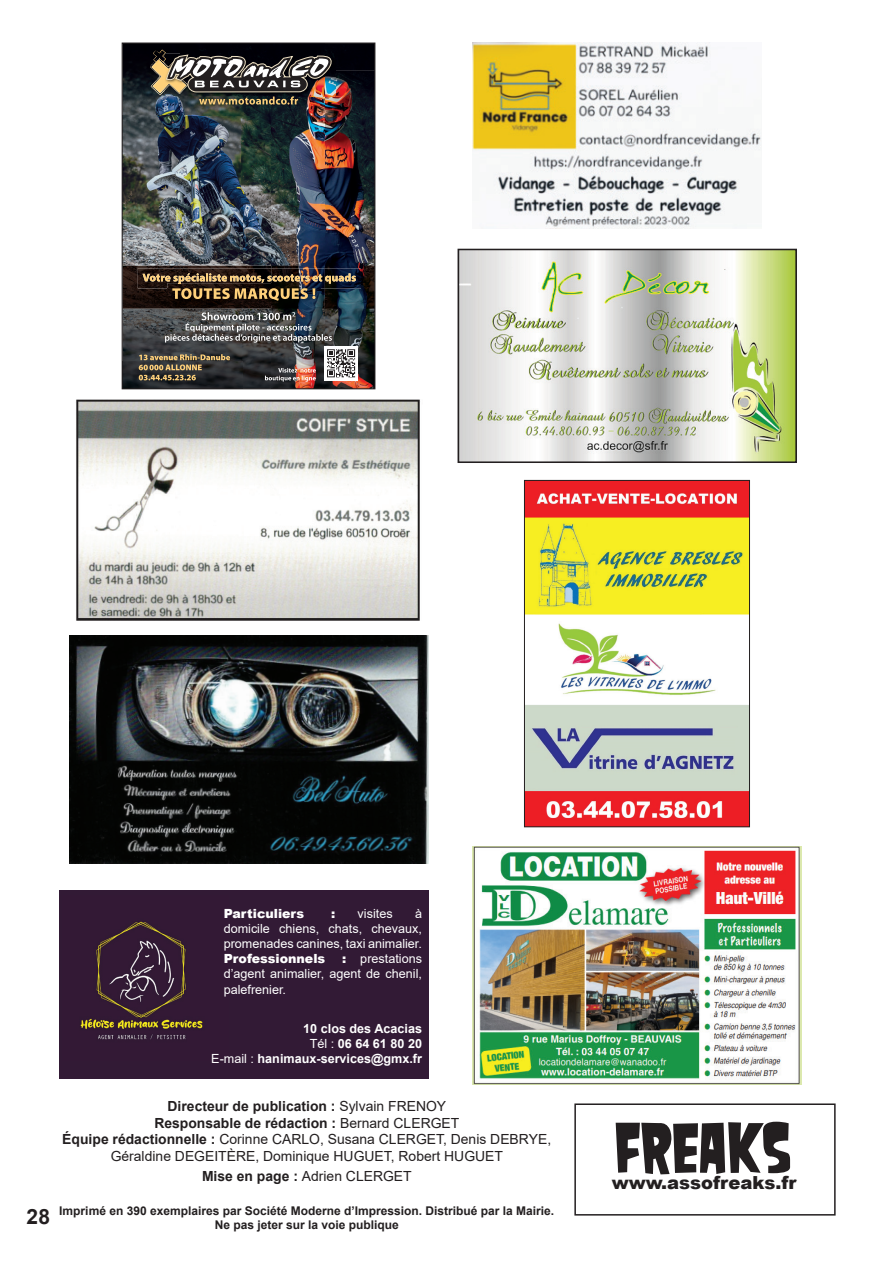
<style>
.page{position:relative;width:893px;height:1263px;background:#fff}
.page>*{position:absolute;margin:0;border:0;box-sizing:border-box;transform-origin:0 0}
.t1{font:63.75px "Samdan";color:#231f20;scale:1.18 1}
.t2{font:700 21px "Arial";color:#231f20}
.t3{font:900 18px "Arial";color:#231f20}
.t4{font:13.95px/16.6px "Arial";color:#231f20;text-align:center}
.t5{font:12.6px/15.1px "Arial";color:#fff;text-align:justify}
.t6{font:700 12.6px/15.1px "Arial";color:#fff;text-align:right}
.t7{font:900 12.6px "Arial";color:#fff}
.t8{font:700 12px/14.4px "Arial";color:#231f20;text-align:center}
.s1{font-weight:900}
.s2{font-weight:400}
.s3{font-weight:700}
</style>
<div class="page">
<div style="left:59px;top:890px;width:370px;height:189px;background:#321a35"></div>
<img style="left:80px;top:921px;width:123px;height:119px">
<div style="left:574px;top:1103px;width:262px;height:112px;border:2px solid #231f20"></div>
<img style="left:76px;top:399px;width:344px;height:222px">
<img style="left:461px;top:252px;width:333px;height:208px">
<div style="left:458px;top:249px;width:339px;height:214px;border:2px solid #231f20"></div>
<img style="left:124px;top:115px;width:249px;height:272px">
<img style="left:325px;top:45px;width:48px;height:70px">
<img style="left:124px;top:45px;width:56px;height:70px">
<img style="left:180px;top:45px;width:145px;height:5px">
<img style="left:180px;top:105px;width:145px;height:10px">
<img style="left:124px;top:266px;width:148px;height:43px">
<img style="left:150px;top:50px;width:182px;height:55px">
<img style="left:138px;top:268px;width:223px;height:20px">
<img style="left:139px;top:312px;width:218px;height:70px">
<img style="left:167px;top:301px;width:153px;height:5px">
<img style="left:143px;top:273px;width:213px;height:28px">
<div style="left:122px;top:43px;width:253px;height:346px;border:1px solid #231f20"></div>
<img style="left:526px;top:482px;width:222px;height:343px">
<div style="left:524px;top:480px;width:226px;height:347px;border:1px solid #231f20"></div>
<img style="left:69px;top:635px;width:359px;height:229px">
<img style="left:472px;top:846px;width:330px;height:238px">
<img style="left:472px;top:43px;width:289px;height:186px">
<p class="t5" style="left:224px;top:906px;width:200px;text-indent:191px">à domicile chiens, chats, chevaux, promenades canines, taxi animalier.</p>
<p class="t7" style="left:224px;top:949px;width:103px">Professionnels</p>
<p class="t7" style="left:224px;top:904px;width:82px">Particuliers</p>
<p class="t7" style="left:331px;top:904px;width:6px">:</p>
<p class="t5" style="left:358px;top:906px;width:37px">visites</p>
<p class="t5" style="left:224px;top:951px;width:200px;text-indent:118px"><span class="s1">:</span> prestations d’agent animalier, agent de chenil, palefrenier.</p>
<p class="t6" style="left:211px;top:1021px;width:212px">10 clos des Acacias<br><span class="s2">Tél :</span> 06 64 61 80 20<br><span class="s2">E-mail :</span> hanimaux-services@gmx.fr</p>
<h2 class="t2" style="left:27px;top:1202px;width:25px">28</h2>
<p class="t4" style="left:62px;top:1098px;width:490px"><span class="s3">Directeur de publication :</span> Sylvain FRENOY<br><span class="s3">Responsable de rédaction :</span> Bernard CLERGET<br><span class="s3">Équipe rédactionnelle :</span> Corinne CARLO, Susana CLERGET, Denis DEBRYE, Géraldine DEGEITÈRE, Dominique HUGUET, Robert HUGUET</p>
<p class="t4" style="left:202px;top:1167px;width:211px"><span class="s3">Mise en page :</span> Adrien CLERGET</p>
<p class="t8" style="left:59px;top:1203px;width:496px">Imprimé en 390 exemplaires par Société Moderne d’Impression. Distribué par la Mairie.<br>Ne pas jeter sur la voie publique</p>
<h1 class="t1" style="left:616px;top:1109px;width:151px">FREAKS</h1>
<p class="t3" style="left:612px;top:1169px;width:186px">www.assofreaks.fr</p>
</div>
